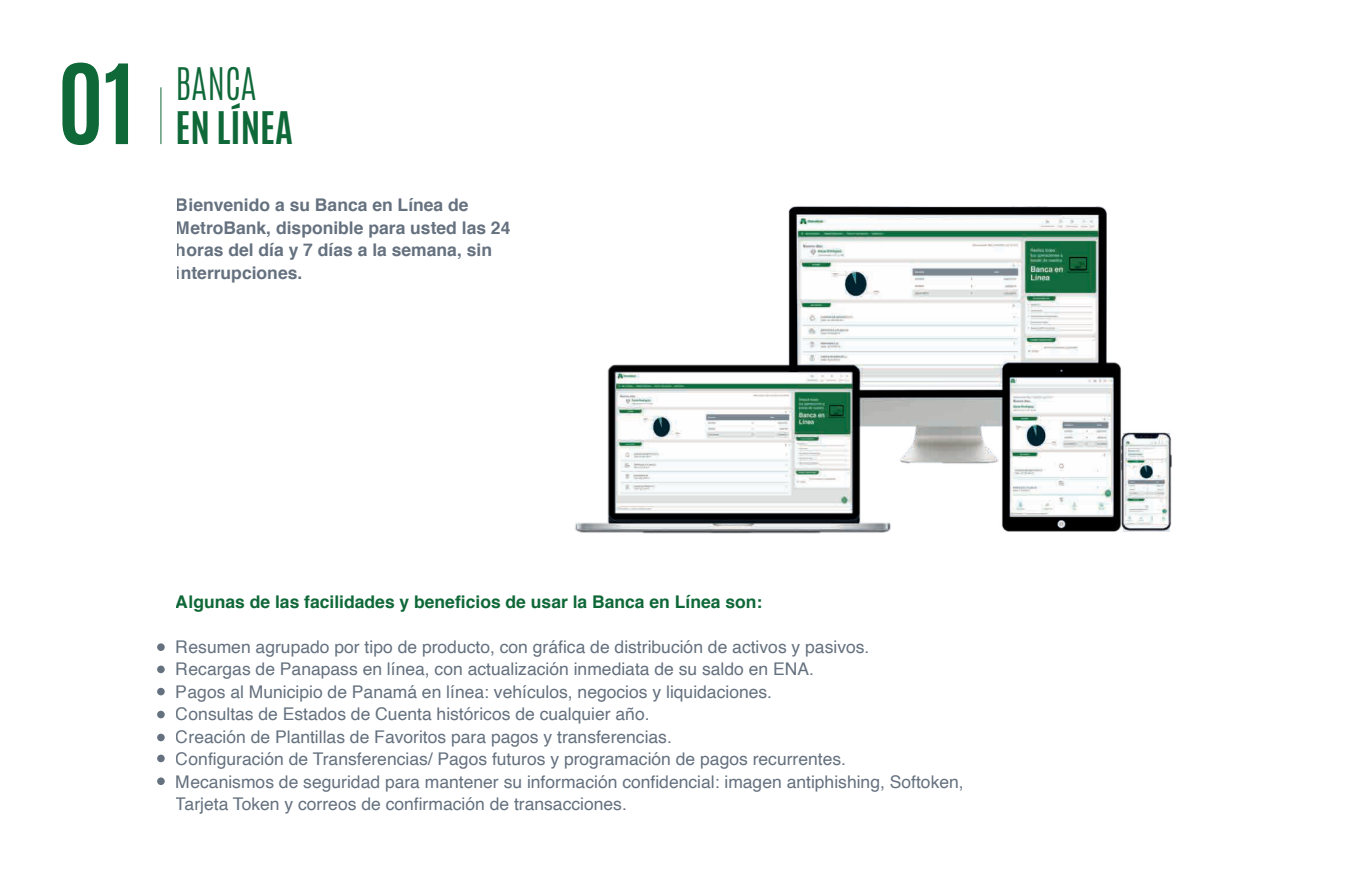
<style>
.page{position:relative;width:1350px;height:875px;background:#fff}
.page>*{position:absolute;margin:0;border:0;box-sizing:border-box;transform-origin:0 0}
.t1{font:700 93.75px "Antonio";color:#0f6838}
.t2{font:700 37.5px "Antonio";color:#0f6838}
.t3{font:300 37.5px "Antonio";color:#0f6838}
.t4{font:17.5px/22.5px "Helvetica";color:#65717f}
.t5{font:700 17.5px/22.5px "Helvetica";color:#65717f}
.t6{font:700 17.5px "Helvetica";color:#0f6838}
</style>
<div class="page">
<img style="left:575px;top:206px;width:597px;height:328px">
<hr style="left:161px;top:87px;width:1px;height:57px;background:#0f6838">
<div style="left:157px;top:643px;width:8px;height:8px;background:#65717f;border-radius:50%"></div>
<div style="left:157px;top:666px;width:8px;height:7px;background:#65717f;border-radius:50%"></div>
<div style="left:157px;top:688px;width:8px;height:7px;background:#65717f;border-radius:50%"></div>
<div style="left:157px;top:711px;width:8px;height:7px;background:#65717f;border-radius:50%"></div>
<div style="left:157px;top:734px;width:8px;height:7px;background:#65717f;border-radius:50%"></div>
<div style="left:157px;top:755px;width:8px;height:7px;background:#65717f;border-radius:50%"></div>
<div style="left:157px;top:777px;width:8px;height:8px;background:#65717f;border-radius:50%"></div>
<h1 class="t1" style="left:58px;top:33px;width:79px">01</h1>
<h2 class="t3" style="left:175px;top:57px;width:83px">BANCA</h2>
<h2 class="t2" style="left:175px;top:100px;width:119px">EN LÍNEA</h2>
<p class="t5" style="left:176px;top:194px;width:336px">Bienvenido a su Banca en Línea de<br>MetroBank, disponible para usted las 24 horas del día y 7 días a la semana, sin interrupciones.</p>
<p class="t6" style="left:176px;top:587px;width:588px">Algunas de las facilidades y beneficios de usar la Banca en Línea son:</p>
<p class="t4" style="left:176px;top:636px;width:789px">Resumen agrupado por tipo de producto, con gráfica de distribución de activos y pasivos.<br>Recargas de Panapass en línea, con actualización inmediata de su saldo en ENA.<br>Pagos al Municipio de Panamá en línea: vehículos, negocios y liquidaciones.<br>Consultas de Estados de Cuenta históricos de cualquier año.<br>Creación de Plantillas de Favoritos para pagos y transferencias.<br>Configuración de Transferencias/ Pagos futuros y programación de pagos recurrentes.<br>Mecanismos de seguridad para mantener su información confidencial: imagen antiphishing, Softoken, Tarjeta Token y correos de confirmación de transacciones.</p>
</div>
